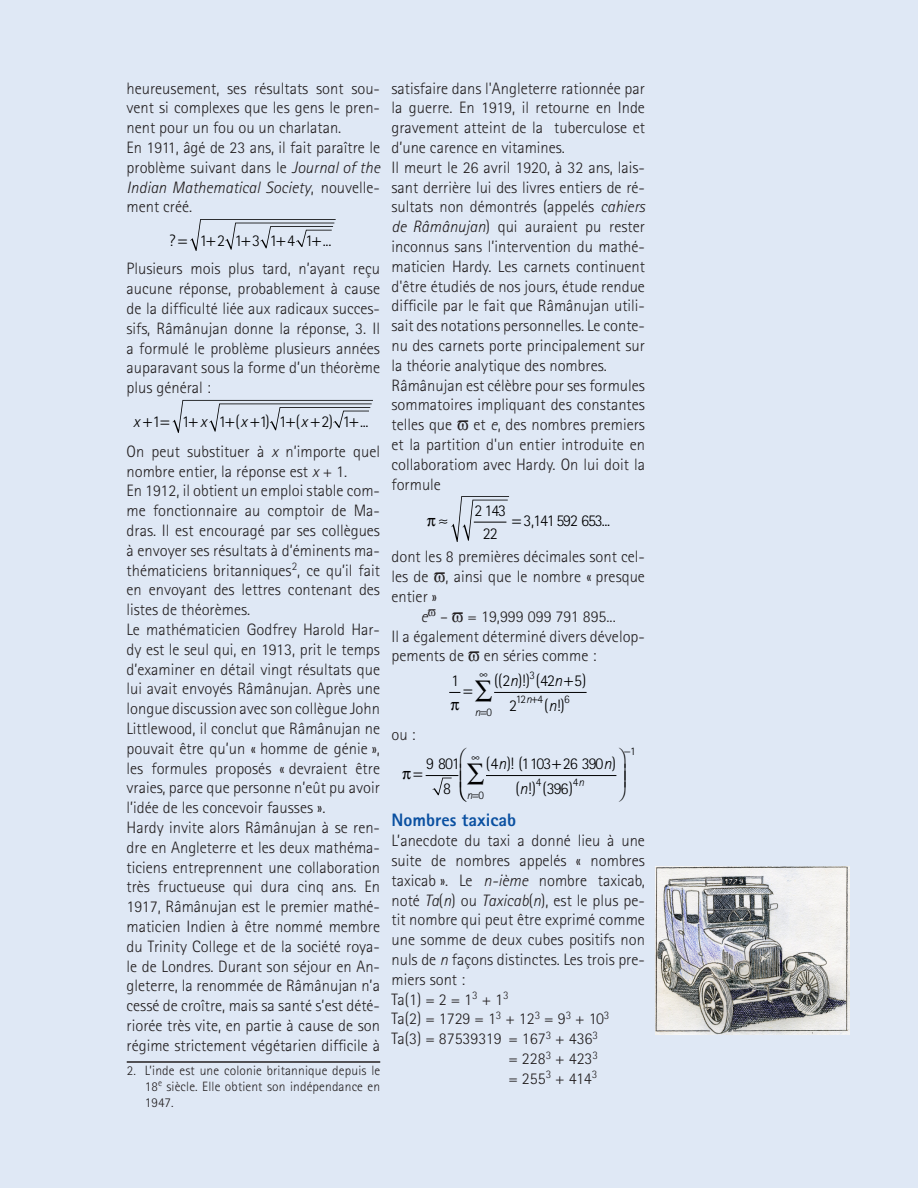
<style>
.page{position:relative;width:918px;height:1188px;background:#dfe8f5}
.page>*{position:absolute;margin:0;border:0;box-sizing:border-box;transform-origin:0 0}
.Sous-titre_2{font:800 18px "Rotis Sans Serif";color:#0a50a1}
.t1{font:300 16.5px/19.8px "Rotis Sans Serif";color:#231f20;text-align:justify}
.t2{font:300 16.5px/24.5px "Rotis Sans Serif";letter-spacing:-.065em;color:#000;text-align:center}
.t3{font:300 16.5px "Rotis Sans Serif";letter-spacing:.595em;color:#000}
.t4{font:italic 300 16.5px/24.5px "Rotis Sans Serif";color:#000;text-align:center}
.Note_de_bas_de_page{font:300 13.5px/16.2px "Rotis Sans Serif";letter-spacing:.01em;color:#231f20;text-align:justify}
.t5{font:300 11.55px/24.5px "Rotis Sans Serif";color:#000;text-align:center}
.t6{font:italic 300 11.55px "Rotis Sans Serif";color:#000}
.s1{font-style:italic}
</style>
<div class="page">
<hr style="left:494px;top:692px;width:93px;height:1px;background:#000">
<svg style="left:433px;top:778px;width:19px;height:17px"></svg>
<hr style="left:426px;top:775px;width:32px;height:1px;background:#000">
<hr style="left:486px;top:775px;width:130px;height:1px;background:#000">
<img style="left:656px;top:866px;width:194px;height:169px">
<hr style="left:127px;top:1061px;width:253px;height:2px;background:#231f20">
<svg style="left:190px;top:219px;width:146px;height:32px"></svg>
<svg style="left:172px;top:400px;width:201px;height:33px"></svg>
<svg style="left:451px;top:496px;width:59px;height:46px"></svg>
<svg style="left:449px;top:691px;width:12px;height:2px"></svg>
<p class="t1" style="left:127px;top:78px;width:255px">heureusement, ses résultats sont sou&shy;vent si complexes que les gens le pren&shy;nent pour un fou ou un charlatan.</p>
<p class="t1" style="left:127px;top:138px;width:255px">En 1911, âgé de 23 ans, il fait paraître le problème suivant dans le <span class="s1">Journal of the Indian Mathematical Society</span>, nouvelle&shy;ment créé.</p>
<p class="t2" style="left:169px;top:228px;width:8px">?</p>
<p class="t3" style="left:199px;top:231px;width:133px">1213141...</p>
<p class="t1" style="left:127px;top:259px;width:255px">Plusieurs mois plus tard, n’ayant reçu aucune réponse, probablement à cause de la difficulté liée aux radicaux succes&shy;sifs, Râmânujan donne la réponse, 3. Il a formulé le problème plusieurs années auparavant sous la forme d’un théorème plus général :</p>
<p class="t4" style="left:133px;top:409px;width:8px">x</p>
<p class="t4" style="left:200px;top:409px;width:8px">x</p>
<p class="t2" style="left:279px;top:409px;width:9px">1</p>
<p class="t2" style="left:321px;top:409px;width:49px">2) 1 ...</p>
<p class="t1" style="left:127px;top:441px;width:255px">On peut substituer à <span class="s1">x</span> n’importe quel nombre entier, la réponse est <span class="s1">x</span> + 1.</p>
<p class="t1" style="left:127px;top:481px;width:255px">En 1912, il obtient un emploi stable com&shy;me fonctionnaire au comptoir de Ma&shy;dras. Il est encouragé par ses collègues à envoyer ses résultats à d’éminents ma&shy;thématiciens britanniques<sup>2</sup>, ce qu’il fait en envoyant des lettres contenant des listes de théorèmes.</p>
<p class="t1" style="left:127px;top:620px;width:255px">Le mathématicien Godfrey Harold Har&shy;dy est le seul qui, en 1913, prit le temps d’examiner en détail vingt résultats que lui avait envoyés Râmânujan. Après une longue discussion avec son collègue John Littlewood, il conclut que Râmânujan ne pouvait être qu’un « homme de génie », les formules proposés « devraient être vraies, parce que personne n’eût pu avoir l’idée de les concevoir fausses ».</p>
<p class="t1" style="left:127px;top:818px;width:255px">Hardy invite alors Râmânujan à se ren&shy;dre en Angleterre et les deux mathéma&shy;ticiens entreprennent une collaboration très fructueuse qui dura cinq ans. En 1917, Râmânujan est le premier mathé&shy;maticien Indien à être nommé membre du Trinity College et de la société roya&shy;le de Londres. Durant son séjour en An&shy;gleterre, la renommée de Râmânujan n’a cessé de croître, mais sa santé s’est dété&shy;riorée très vite, en partie à cause de son régime strictement végétarien difficile à</p>
<p class="t2" style="left:152px;top:409px;width:9px">1</p>
<p class="t2" style="left:182px;top:409px;width:9px">1</p>
<p class="t2" style="left:218px;top:409px;width:9px">1</p>
<p class="t2" style="left:260px;top:409px;width:12px">1)</p>
<p class="t2" style="left:235px;top:409px;width:13px">(<span class="s1">x</span></p>
<p class="t2" style="left:296px;top:409px;width:13px">(<span class="s1">x</span></p>
<p class="Note_de_bas_de_page" style="left:145px;top:1062px;width:237px;text-indent:-18px">2. L’inde est une colonie britannique depuis le 18<sup>e</sup> siècle. Elle obtient son indépendance en 1947.</p>
<p class="t1" style="left:392px;top:78px;width:255px">satisfaire dans l'Angleterre rationnée par la guerre. En 1919, il retourne en Inde gravement atteint de la tuberculose et d’une carence en vitamines.</p>
<p class="t1" style="left:392px;top:157px;width:255px">Il meurt le 26 avril 1920, à 32 ans, lais&shy;sant derrière lui des livres entiers de ré&shy;sultats non démontrés (appelés <span class="s1">cahiers de Râmânujan</span>) qui auraient pu rester inconnus sans l’intervention du mathé&shy;maticien Hardy. Les carnets continuent d'être étudiés de nos jours, étude rendue difficile par le fait que Râmânujan utili&shy;sait des notations personnelles. Le conte&shy;nu des carnets porte principalement sur la théorie analytique des nombres.</p>
<p class="t1" style="left:392px;top:375px;width:255px">Râmânujan est célèbre pour ses formules sommatoires impliquant des constantes telles que</p>
<p class="t1" style="left:392px;top:415px;width:255px;text-indent:82px">et <span class="s1">e</span>, des nombres premiers et la partition d'un entier introduite en collaboratiom avec Hardy. On lui doit la formule</p>
<p class="t2" style="left:474px;top:498px;width:33px;line-height:23.7px">2 143<br>22</p>
<p class="t2" style="left:524px;top:508px;width:88px">3,141 592 653...</p>
<p class="t1" style="left:392px;top:547px;width:255px">dont les 8 premières décimales sont cel&shy;les de , ainsi que le nombre « presque entier »</p>
<p class="t1" style="left:421px;top:606px;width:196px"><span class="s1">e</span> – = 19,999 099 791 895...</p>
<p class="t1" style="left:392px;top:626px;width:255px">Il a également déterminé divers dévelop&shy;pements de en séries comme :</p>
<p class="t2" style="left:451px;top:668px;width:9px">1</p>
<p class="t2" style="left:503px;top:668px;width:17px">2<span class="s1">n</span></p>
<p class="t5" style="left:516px;top:663px;width:29px">3<br>12 4</p>
<p class="t2" style="left:509px;top:668px;width:79px;text-align:left;text-indent:-15px">(( )!) (42 5)<br>2</p>
<p class="t4" style="left:548px;top:669px;width:16px">n n</p>
<p class="t5" style="left:564px;top:687px;width:7px">6</p>
<p class="t6" style="left:526px;top:693px;width:7px">n</p>
<p class="t5" style="left:487px;top:700px;width:7px">0</p>
<p class="t2" style="left:544px;top:693px;width:22px">( !)</p>
<p class="t6" style="left:475px;top:705px;width:7px">n</p>
<p class="t1" style="left:392px;top:725px;width:26px">ou :</p>
<p class="t2" style="left:516px;top:751px;width:102px;text-align:left;text-indent:-30px">( )! (1103 26 390<span class="s1">n</span>) ( !) (396)</p>
<p class="t2" style="left:426px;top:752px;width:35px">9 801<br>8</p>
<p class="t2" style="left:490px;top:751px;width:18px">4<span class="s1">n</span></p>
<p class="t5" style="left:536px;top:770px;width:7px">4</p>
<p class="t5" style="left:573px;top:770px;width:13px">4<span class="s1">n</span></p>
<p class="t4" style="left:520px;top:776px;width:10px">n</p>
<p class="t5" style="left:479px;top:783px;width:7px">0</p>
<p class="t6" style="left:467px;top:788px;width:7px">n</p>
<p class="t5" style="left:624px;top:739px;width:13px">−1</p>
<p class="Sous-titre_2" style="left:392px;top:809px;width:126px">Nombres taxicab</p>
<p class="t1" style="left:392px;top:831px;width:255px">L’anecdote du taxi a donné lieu à une suite de nombres appelés « nombres taxicab ». Le <span class="s1">n-ième</span> nombre taxicab, noté <span class="s1">Ta</span>(<span class="s1">n</span>) ou <span class="s1">Taxicab</span>(<span class="s1">n</span>), est le plus pe&shy;tit nombre qui peut être exprimé comme une somme de deux cubes positifs non nuls de <span class="s1">n</span> façons distinctes. Les trois pre&shy;miers sont :</p>
<p class="t1" style="left:392px;top:989px;width:119px">Ta(1) = 2 = 1<sup>3</sup> + 1<sup>3</sup></p>
<p class="t1" style="left:392px;top:1009px;width:220px">Ta(2) = 1729 = 1<sup>3</sup> + 12<sup>3</sup> = 9<sup>3</sup> + 10<sup>3</sup></p>
<p class="t1" style="left:392px;top:1029px;width:208px">Ta(3) = 87539319 = 167<sup>3</sup> + 436<sup>3</sup></p>
<p class="t1" style="left:509px;top:1049px;width:91px">= 228<sup>3</sup> + 423<sup>3</sup></p>
<p class="t1" style="left:509px;top:1068px;width:90px">= 255<sup>3</sup> + 414<sup>3</sup></p>
</div>
